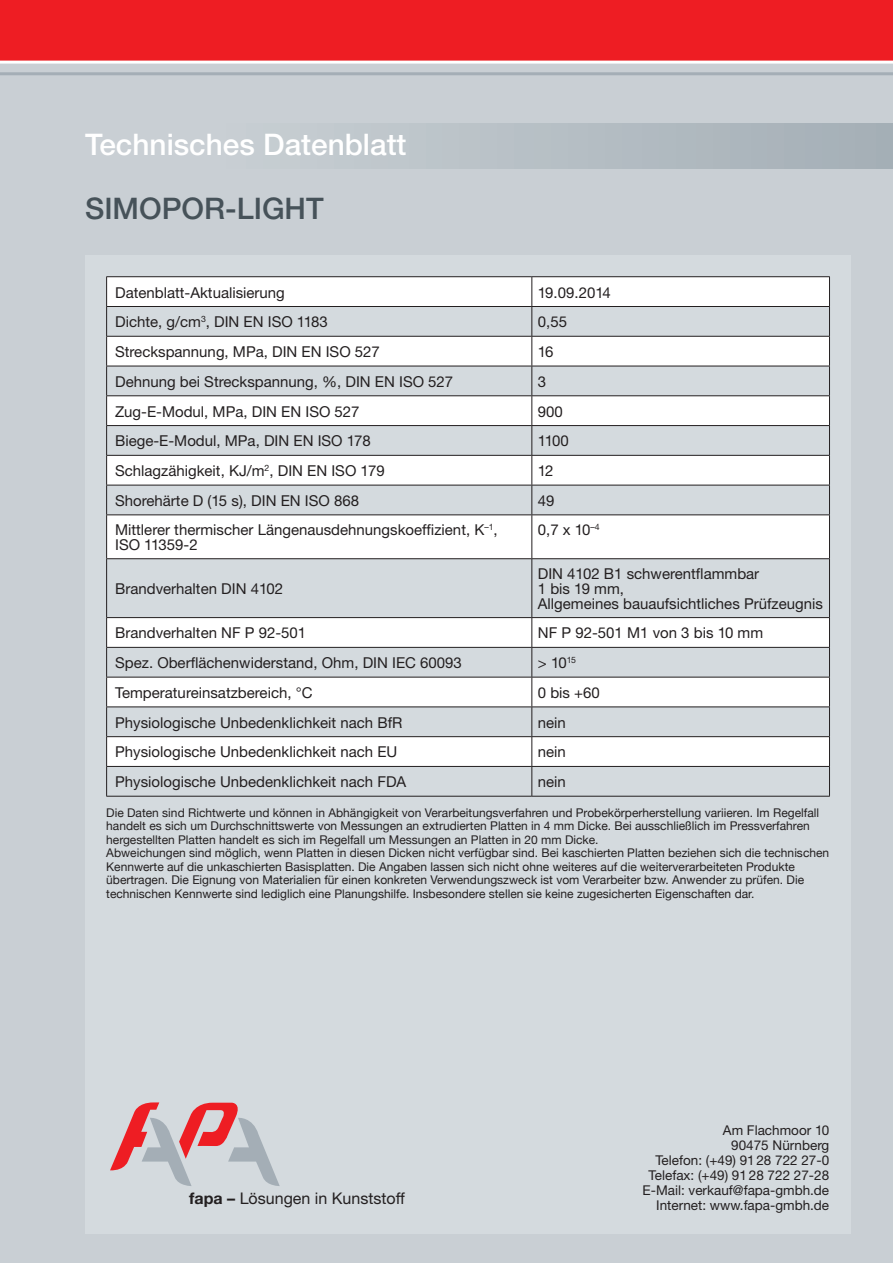
<style>
.page{position:relative;width:893px;height:1263px;background:#c9cfd4}
.page>*{position:absolute;margin:0;border:0;box-sizing:border-box;transform-origin:0 0}
.t1{font:500 29.7px "Helvetica Neue";color:#fff}
.t2{font:500 29.7px "Helvetica Neue";color:#465259}
.t3{font:16.05px "Helvetica Neue";color:#231f20}
.t4{font:15px/15px "Helvetica Neue";color:#231f20}
.t5{font:13.5px/15px "Helvetica Neue";color:#231f20;text-align:right}
.t6{font:12px/13.5px "Helvetica Neue";color:#231f20}
.s1{font-weight:700}
</style>
<div class="page">
<div style="left:0;top:0;width:893px;height:62px;background:#ee1d23"></div>
<hr style="left:0;top:61px;width:893px;height:3px;background:#fff">
<hr style="left:0;top:72px;width:893px;height:3px;background:#a4aeb6">
<div style="left:43px;top:123px;width:850px;height:46px;background:linear-gradient(to right,#cfd4d9,#a5b0b7)"></div>
<div style="left:85px;top:255px;width:765px;height:978px;background:#d4dade"></div>
<svg style="left:107px;top:277px;width:722px;height:489px"></svg>
<hr style="left:106px;top:276px;width:426px;height:1px;background:#231f20">
<hr style="left:532px;top:276px;width:298px;height:1px;background:#231f20">
<hr style="left:106px;top:306px;width:426px;height:1px;background:#231f20">
<hr style="left:532px;top:306px;width:298px;height:1px;background:#231f20">
<hr style="left:106px;top:336px;width:426px;height:1px;background:#231f20">
<hr style="left:532px;top:336px;width:298px;height:1px;background:#231f20">
<hr style="left:106px;top:366px;width:426px;height:1px;background:#231f20">
<hr style="left:532px;top:366px;width:298px;height:1px;background:#231f20">
<hr style="left:106px;top:395px;width:426px;height:1px;background:#231f20">
<hr style="left:532px;top:395px;width:298px;height:1px;background:#231f20">
<hr style="left:106px;top:425px;width:426px;height:1px;background:#231f20">
<hr style="left:532px;top:425px;width:298px;height:1px;background:#231f20">
<hr style="left:106px;top:455px;width:426px;height:1px;background:#231f20">
<hr style="left:532px;top:455px;width:298px;height:1px;background:#231f20">
<hr style="left:106px;top:485px;width:426px;height:1px;background:#231f20">
<svg style="left:106px;top:277px;width:1px;height:237px"></svg>
<hr style="left:532px;top:485px;width:298px;height:1px;background:#231f20">
<svg style="left:531px;top:277px;width:1px;height:237px"></svg>
<svg style="left:829px;top:277px;width:1px;height:237px"></svg>
<hr style="left:106px;top:514px;width:426px;height:1px;background:#231f20">
<hr style="left:106px;top:515px;width:1px;height:43px;background:#231f20">
<hr style="left:532px;top:514px;width:298px;height:1px;background:#231f20">
<hr style="left:531px;top:515px;width:1px;height:43px;background:#231f20">
<hr style="left:829px;top:515px;width:1px;height:43px;background:#231f20">
<hr style="left:106px;top:558px;width:426px;height:1px;background:#231f20">
<hr style="left:106px;top:559px;width:1px;height:58px;background:#231f20">
<hr style="left:532px;top:558px;width:298px;height:1px;background:#231f20">
<hr style="left:531px;top:559px;width:1px;height:58px;background:#231f20">
<hr style="left:829px;top:559px;width:1px;height:58px;background:#231f20">
<hr style="left:106px;top:617px;width:426px;height:1px;background:#231f20">
<hr style="left:532px;top:617px;width:298px;height:1px;background:#231f20">
<hr style="left:106px;top:647px;width:426px;height:1px;background:#231f20">
<hr style="left:532px;top:647px;width:298px;height:1px;background:#231f20">
<hr style="left:106px;top:677px;width:426px;height:1px;background:#231f20">
<hr style="left:532px;top:677px;width:298px;height:1px;background:#231f20">
<hr style="left:106px;top:706px;width:426px;height:1px;background:#231f20">
<hr style="left:532px;top:706px;width:298px;height:1px;background:#231f20">
<hr style="left:106px;top:736px;width:426px;height:1px;background:#231f20">
<hr style="left:532px;top:736px;width:298px;height:1px;background:#231f20">
<hr style="left:106px;top:766px;width:426px;height:1px;background:#231f20">
<svg style="left:106px;top:618px;width:1px;height:178px"></svg>
<hr style="left:532px;top:766px;width:298px;height:1px;background:#231f20">
<svg style="left:531px;top:618px;width:1px;height:178px"></svg>
<svg style="left:829px;top:618px;width:1px;height:178px"></svg>
<hr style="left:106px;top:796px;width:426px;height:1px;background:#231f20">
<hr style="left:532px;top:796px;width:298px;height:1px;background:#231f20">
<svg style="left:110px;top:1102px;width:170px;height:84px"></svg>
<h1 class="t1" style="left:85px;top:127px;width:323px">Technisches Datenblatt</h1>
<h1 class="t2" style="left:85px;top:191px;width:240px">SIMOPOR-LIGHT</h1>
<p class="t4" style="left:115px;top:284px;width:171px">Datenblatt-Aktualisierung</p>
<p class="t4" style="left:538px;top:284px;width:74px">19.09.2014</p>
<p class="t4" style="left:115px;top:314px;width:214px">Dichte, g/cm<sup>3</sup>, DIN EN ISO 1183</p>
<p class="t4" style="left:538px;top:314px;width:31px">0,55</p>
<p class="t4" style="left:115px;top:344px;width:266px">Streckspannung, MPa, DIN EN ISO 527</p>
<p class="t4" style="left:538px;top:344px;width:17px">16</p>
<p class="t4" style="left:115px;top:374px;width:340px">Dehnung bei Streckspannung, %, DIN EN ISO 527</p>
<p class="t4" style="left:538px;top:374px;width:10px">3</p>
<p class="t4" style="left:115px;top:403px;width:246px">Zug-E-Modul, MPa, DIN EN ISO 527</p>
<p class="t4" style="left:538px;top:403px;width:27px">900</p>
<p class="t4" style="left:115px;top:433px;width:257px">Biege-E-Modul, MPa, DIN EN ISO 178</p>
<p class="t4" style="left:538px;top:433px;width:32px">1100</p>
<p class="t4" style="left:115px;top:463px;width:271px">Schlagzähigkeit, KJ/m<sup>2</sup>, DIN EN ISO 179</p>
<p class="t4" style="left:538px;top:463px;width:17px">12</p>
<p class="t4" style="left:115px;top:493px;width:245px">Shorehärte D (15 s), DIN EN ISO 868</p>
<p class="t4" style="left:538px;top:493px;width:18px">49</p>
<p class="t4" style="left:115px;top:522px;width:384px">Mittlerer thermischer Längenausdehnungskoeffizient, K<sup>–1</sup>,<br>ISO 11359-2</p>
<p class="t4" style="left:538px;top:522px;width:63px">0,7 x 10<sup>–4</sup></p>
<p class="t4" style="left:115px;top:581px;width:170px">Brandverhalten DIN 4102</p>
<p class="t4" style="left:538px;top:566px;width:287px">DIN 4102 B1 schwerentflammbar<br>1 bis 19 mm,<br>Allgemeines bauaufsichtliches Prüfzeugnis</p>
<p class="t4" style="left:115px;top:625px;width:193px">Brandverhalten NF P 92-501</p>
<p class="t4" style="left:538px;top:625px;width:227px">NF P 92-501 M1 von 3 bis 10 mm</p>
<p class="t4" style="left:115px;top:655px;width:348px">Spez. Oberflächenwiderstand, Ohm, DIN IEC 60093</p>
<p class="t4" style="left:538px;top:655px;width:40px">&gt; 10<sup>15</sup></p>
<p class="t4" style="left:115px;top:685px;width:199px">Temperatureinsatzbereich, °C</p>
<p class="t4" style="left:538px;top:685px;width:64px">0 bis +60</p>
<p class="t4" style="left:115px;top:715px;width:289px">Physiologische Unbedenklichkeit nach BfR</p>
<p class="t4" style="left:538px;top:715px;width:30px">nein</p>
<p class="t4" style="left:115px;top:744px;width:284px">Physiologische Unbedenklichkeit nach EU</p>
<p class="t4" style="left:538px;top:744px;width:30px">nein</p>
<p class="t4" style="left:115px;top:774px;width:293px">Physiologische Unbedenklichkeit nach FDA</p>
<p class="t4" style="left:538px;top:774px;width:30px">nein</p>
<p class="t6" style="left:106px;top:806px;width:724px">Die Daten sind Richtwerte und können in Abhängigkeit von Verarbeitungsverfahren und Probekörperherstellung variieren. Im Regelfall handelt es sich um Durchschnittswerte von Messungen an extrudierten Platten in 4 mm Dicke. Bei ausschließlich im Pressverfahren hergestellten Platten handelt es sich im Regelfall um Messungen an Platten in 20 mm Dicke.<br>Abweichungen sind möglich, wenn Platten in diesen Dicken nicht verfügbar sind. Bei kaschierten Platten beziehen sich die technischen Kennwerte auf die unkaschierten Basisplatten. Die Angaben lassen sich nicht ohne weiteres auf die weiterverarbeiteten Produkte übertragen. Die Eignung von Materialien für einen konkreten Verwendungszweck ist vom Verarbeiter bzw. Anwender zu prüfen. Die technischen Kennwerte sind lediglich eine Planungshilfe. Insbesondere stellen sie keine zugesicherten Eigenschaften dar.</p>
<h2 class="t3" style="left:189px;top:1189px;width:217px"><span class="s1">fapa –</span> Lösungen in Kunststoff</h2>
<p class="t5" style="left:643px;top:1122px;width:188px">Am Flachmoor 10<br>90475 Nürnberg<br>Telefon: (+49) 9128 722 27-0<br>Telefax: (+49) 91 28 722 27-28<br>E-Mail: verkauf@fapa-gmbh.de<br>Internet: www.fapa-gmbh.de</p>
</div>
